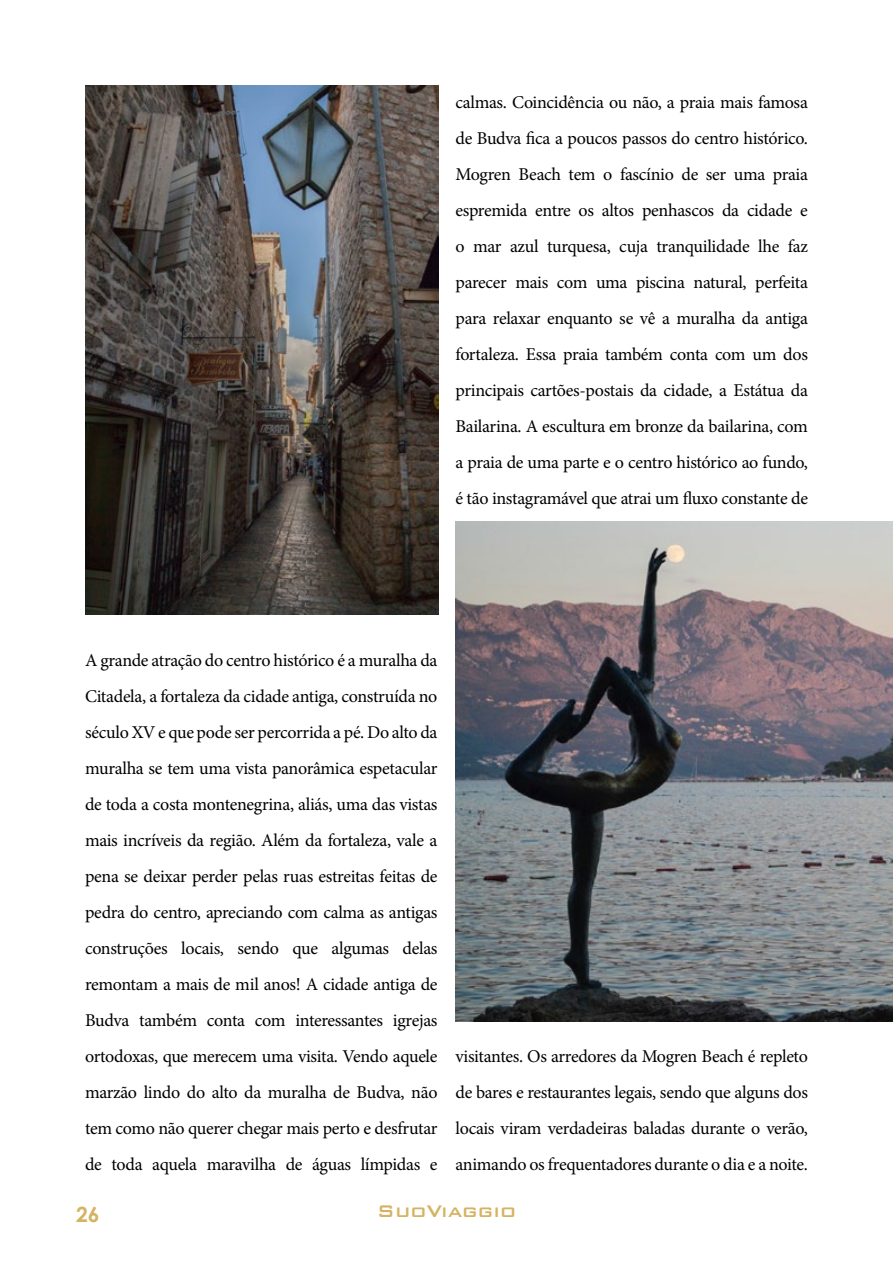
<style>
.page{position:relative;width:893px;height:1263px;background:#fff}
.page>*{position:absolute;margin:0;border:0;box-sizing:border-box;transform-origin:0 0}
.t1{font:500 22.5px "Bank Gothic BT";color:#d4b362}
.t2{font:700 21px "Century Gothic";color:#d4b362}
.t3{font:18px/36px "Minion Pro";letter-spacing:-.02em;color:#000;text-align:justify}
</style>
<div class="page">
<img style="left:455px;top:521px;width:438px;height:501px">
<img style="left:85px;top:85px;width:353px;height:530px">
<p class="t3" style="left:455px;top:84px;width:354px">calmas. Coincidência ou não, a praia mais famosa de Budva fica a poucos passos do centro histórico.<br>Mogren Beach tem o fascínio de ser uma praia espremida entre os altos penhascos da cidade e o mar azul turquesa, cuja tranquilidade lhe faz parecer mais com uma piscina natural, perfeita para relaxar enquanto se vê a muralha da antiga fortaleza. Essa praia também conta com um dos principais cartões-postais da cidade, a Estátua da Bailarina. A escultura em bronze da bailarina, com a praia de uma parte e o centro histórico ao fundo, é tão instagramável que atrai um fluxo constante de</p>
<p class="t3" style="left:85px;top:642px;width:354px">A grande atração do centro histórico é a muralha da Citadela, a fortaleza da cidade antiga, construída no século XV e que pode ser percorrida a pé. Do alto da muralha se tem uma vista panorâmica espetacular de toda a costa montenegrina, aliás, uma das vistas mais incríveis da região. Além da fortaleza, vale a pena se deixar perder pelas ruas estreitas feitas de pedra do centro, apreciando com calma as antigas construções locais, sendo que algumas delas remontam a mais de mil anos! A cidade antiga de Budva também conta com interessantes igrejas ortodoxas, que merecem uma visita. Vendo aquele marzão lindo do alto da muralha de Budva, não tem como não querer chegar mais perto e desfrutar de toda aquela maravilha de águas límpidas e</p>
<p class="t3" style="left:455px;top:1038px;width:354px">visitantes. Os arredores da Mogren Beach é repleto de bares e restaurantes legais, sendo que alguns dos locais viram verdadeiras baladas durante o verão, animando os frequentadores durante o dia e a noite.</p>
<p class="t2" style="left:76px;top:1199px;width:25px">26</p>
<p class="t1" style="left:377px;top:1199px;width:141px">SuoViaggio</p>
</div>
